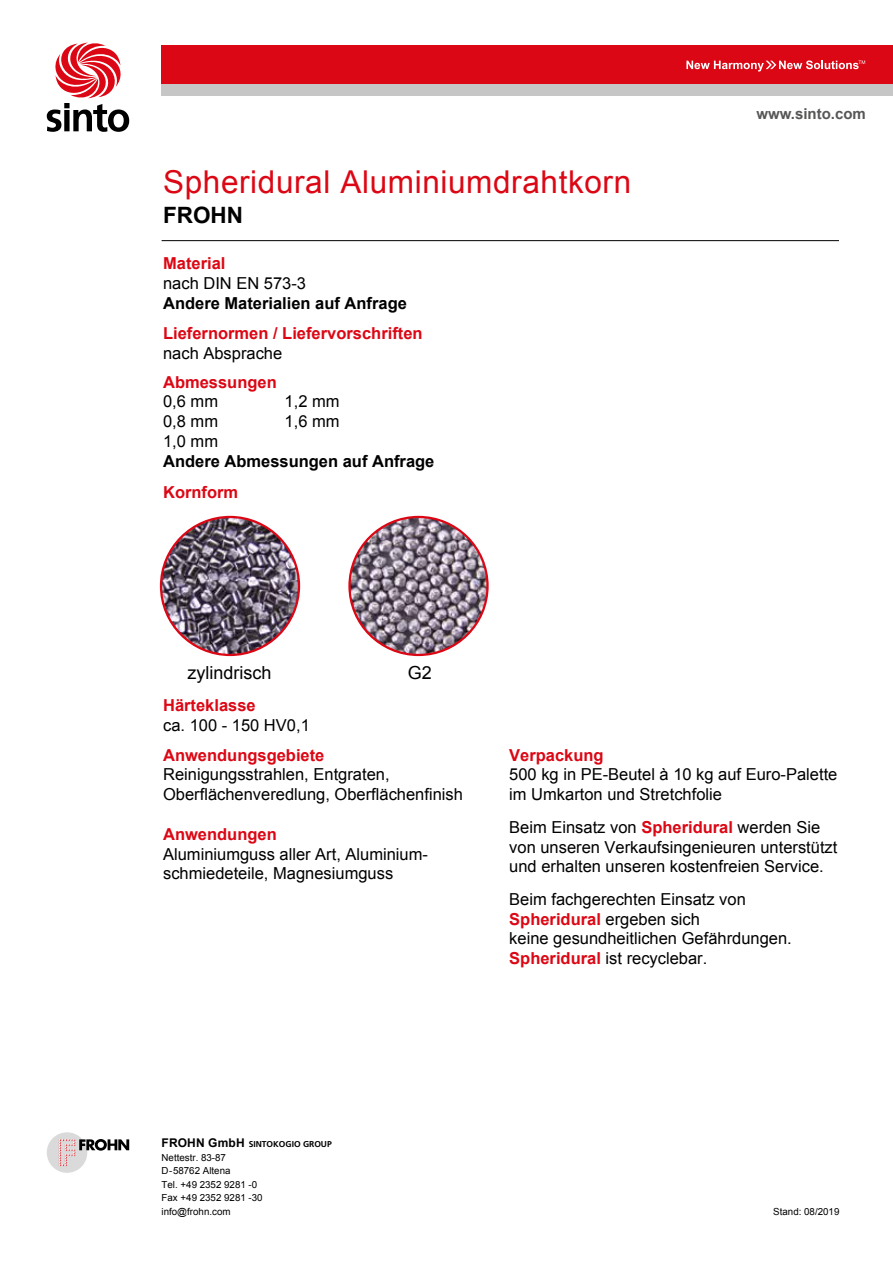
<style>
.page{position:relative;width:893px;height:1263px;background:#fff}
.page>*{position:absolute;margin:0;border:0;box-sizing:border-box;transform-origin:0 0}
.t1{font:31.5px "Arial";letter-spacing:.02em;color:#dc0714}
.t2{font:700 22.5px "Arial";color:#000}
.t3{font:18px "Arial";color:#000}
.t4{font:16.5px/19.8px "Arial";color:#000}
.t5{font:700 16.5px "Arial";color:#dc0714}
.t6{font:700 16.5px "Arial";color:#000}
.t7{font:700 15px "Arial";color:#575756}
.t8{font:9.75px/13.5px "Arial";color:#000}
.t9{font:700 8.55px "Frutiger LT Std";color:#000}
.s1{font-weight:700;color:#dc0714}
.s2{font-family:"Arial";font-size:12px}
</style>
<div class="page">
<div style="left:162px;top:45px;width:731px;height:51px;background:#dc0714"></div>
<div style="left:162px;top:84px;width:731px;height:12px;background:#c6c6c6"></div>
<svg style="left:686px;top:60px;width:179px;height:12px"></svg>
<svg style="left:46px;top:42px;width:84px;height:90px"></svg>
<hr style="left:162px;top:240px;width:677px;height:1px;background:#000">
<div style="left:47px;top:1132px;width:40px;height:41px;background:#dadada;border-radius:50%"></div>
<svg style="left:59px;top:1139px;width:70px;height:27px"></svg>
<img style="left:161px;top:517px;width:138px;height:138px;border-radius:69px">
<img style="left:349px;top:517px;width:138px;height:138px;border-radius:69px">
<h1 class="t1" style="left:163px;top:162px;width:470px">Spheridural Aluminiumdrahtkorn</h1>
<h2 class="t2" style="left:163px;top:200px;width:81px">FROHN</h2>
<p class="t5" style="left:163px;top:252px;width:64px">Material</p>
<p class="t4" style="left:163px;top:274px;width:145px">nach DIN EN 573-3</p>
<p class="t6" style="left:163px;top:292px;width:245px">Andere Materialien auf Anfrage</p>
<p class="t5" style="left:163px;top:321px;width:261px">Liefernormen / Liefervorschriften</p>
<p class="t4" style="left:163px;top:343px;width:121px">nach Absprache</p>
<p class="t5" style="left:163px;top:370px;width:115px">Abmessungen</p>
<p class="t4" style="left:163px;top:392px;width:57px">0,6 mm</p>
<p class="t4" style="left:285px;top:392px;width:57px">1,2 mm</p>
<p class="t4" style="left:163px;top:412px;width:57px">0,8 mm</p>
<p class="t4" style="left:285px;top:412px;width:57px">1,6 mm</p>
<p class="t4" style="left:163px;top:431px;width:57px">1,0 mm</p>
<p class="t6" style="left:163px;top:449px;width:273px">Andere Abmessungen auf Anfrage</p>
<p class="t5" style="left:163px;top:480px;width:77px">Kornform</p>
<p class="t3" style="left:188px;top:661px;width:86px">zylindrisch</p>
<p class="t3" style="left:408px;top:661px;width:26px">G2</p>
<p class="t5" style="left:163px;top:693px;width:94px">Härteklasse</p>
<p class="t4" style="left:163px;top:715px;width:148px">ca. 100 - 150 HV0,1</p>
<p class="t7" style="left:756px;top:103px;width:111px">www.sinto.com</p>
<p class="t5" style="left:163px;top:743px;width:163px">Anwendungsgebiete</p>
<p class="t4" style="left:163px;top:765px;width:301px">Reinigungsstrahlen, Entgraten,<br>Oberflächenveredlung, Oberflächenfinish</p>
<p class="t5" style="left:163px;top:822px;width:115px">Anwendungen</p>
<p class="t4" style="left:163px;top:844px;width:266px">Aluminiumguss aller Art, Aluminium&shy;schmiedeteile, Magnesiumguss</p>
<p class="t5" style="left:509px;top:743px;width:96px">Verpackung</p>
<p class="t4" style="left:509px;top:765px;width:330px">500 kg in PE-Beutel à 10 kg auf Euro-Palette im Umkarton und Stretchfolie</p>
<p class="t4" style="left:509px;top:817px;width:330px">Beim Einsatz von <span class="s1">Spheridural</span> werden Sie von unseren Verkaufsingenieuren unterstützt und erhalten unseren kostenfreien Service.</p>
<p class="t4" style="left:509px;top:889px;width:284px">Beim fachgerechten Einsatz von<br><span class="s1">Spheridural</span> ergeben sich<br>keine gesundheitlichen Gefährdungen.<br><span class="s1">Spheridural</span> ist recyclebar.</p>
<p class="t9" style="left:162px;top:1139px;width:172px"><span class="s2">FROHN GmbH</span> SINTOKOGIO GROUP</p>
<p class="t8" style="left:162px;top:1150px;width:103px">Nettestr. 83-87<br>D-58762 Altena<br>Tel. +49 2352 9281 -0<br>Fax +49 2352 9281 -30 info@frohn.com</p>
<p class="t8" style="left:773px;top:1204px;width:68px">Stand: 08/2019</p>
</div>
